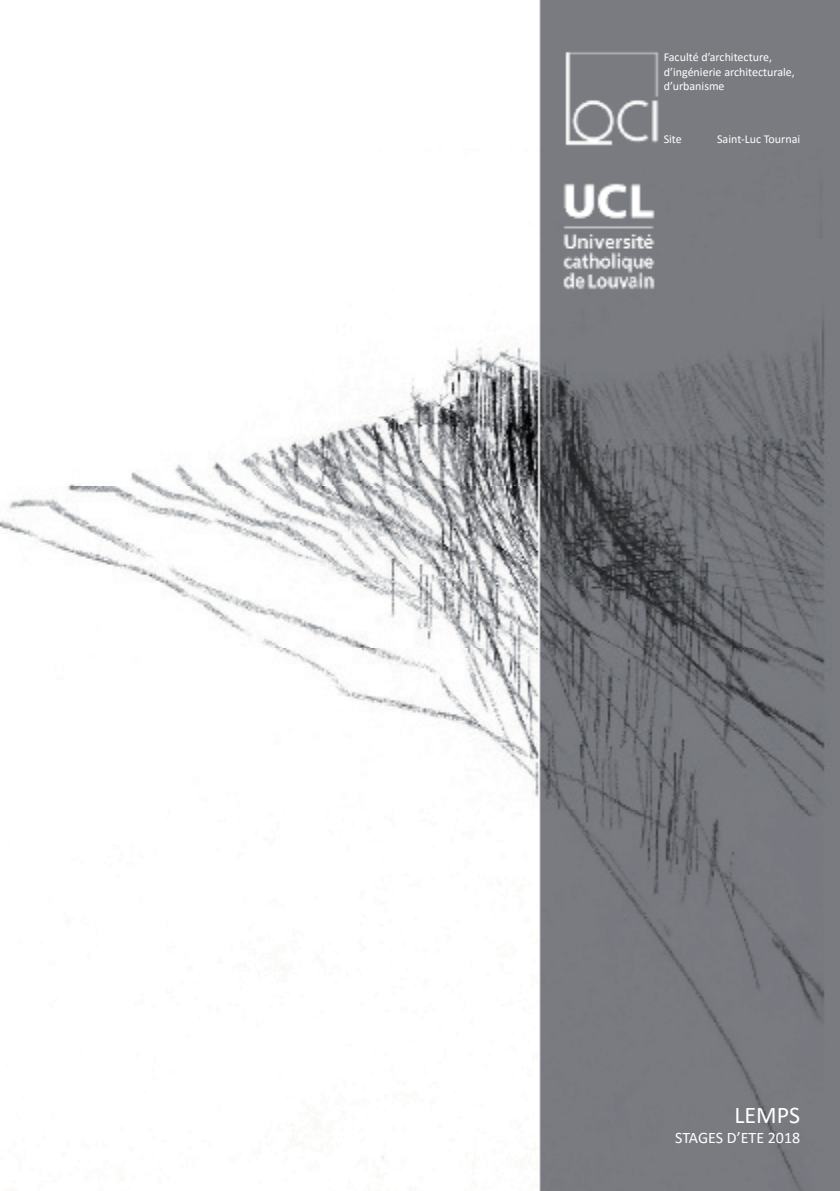
<style>
.page{position:relative;width:840px;height:1191px;background:#fff}
.page>*{position:absolute;margin:0;border:0;box-sizing:border-box;transform-origin:0 0}
.t1{font:24px "Calibri";color:#fff}
.t2{font:16px "Calibri";color:#fff}
.t3{font:12px/14.4px "Calibri";color:#fff}
</style>
<div class="page">
<img style="left:0;top:0;width:839px;height:1190px">
<p class="t3" style="left:663px;top:50px;width:133px">Faculté d’architecture, d’ingénierie architecturale, d’urbanisme</p>
<p class="t3" style="left:663px;top:132px;width:20px">Site</p>
<p class="t3" style="left:716px;top:132px;width:85px">Saint-Luc Tournai</p>
<h1 class="t1" style="left:734px;top:1098px;width:67px">LEMPS</h1>
<h2 class="t2" style="left:674px;top:1126px;width:126px">STAGES D’ETE 2018</h2>
</div>
